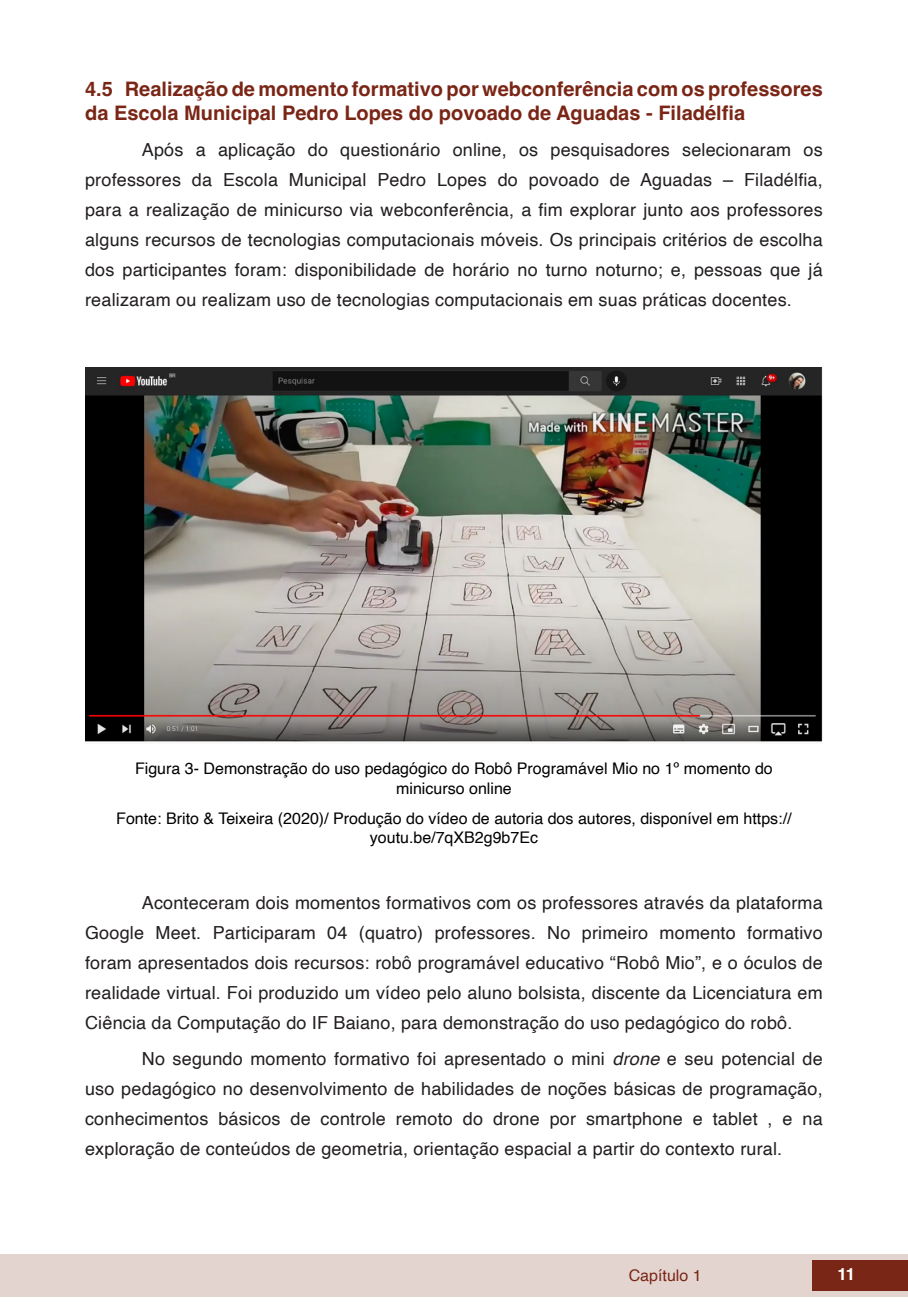
<style>
.page{position:relative;width:908px;height:1304px;background:#fff}
.page>*{position:absolute;margin:0;border:0;box-sizing:border-box;transform-origin:0 0}
.t1{font:700 20px/24px "Helvetica";color:#7a2616}
.txt{font:18px/30px "Helvetica";letter-spacing:.01em;color:#231f20;text-align:justify}
.t2{font:700 16.8px "Helvetica";color:#fff}
.imagens_graf_tab{font:16px/19.2px "Helvetica";color:#000;text-align:center}
.t3{font:16px "Helvetica";color:#7a2616}
.s1{font-style:italic}
</style>
<div class="page">
<div style="left:0;top:1254px;width:906px;height:43px;background:#e4d4d0"></div>
<div style="left:812px;top:1261px;width:95px;height:30px;background:#7a2616"></div>
<img style="left:86px;top:367px;width:735px;height:375px">
<p class="t1" style="left:85px;top:79px;width:739px">4.5 Realização de momento formativo por webconferência com os professores da Escola Municipal Pedro Lopes do povoado de Aguadas - Filadélfia</p>
<p class="txt" style="left:85px;top:135px;width:738px;text-indent:57px">Após a aplicação do questionário online, os pesquisadores selecionaram os professores da Escola Municipal Pedro Lopes do povoado de Aguadas – Filadélfia, para a realização de minicurso via webconferência, a fim explorar junto aos professores alguns recursos de tecnologias computacionais móveis. Os principais critérios de escolha dos participantes foram: disponibilidade de horário no turno noturno; e, pessoas que já realizaram ou realizam uso de tecnologias computacionais em suas práticas docentes.</p>
<p class="imagens_graf_tab" style="left:135px;top:760px;width:639px">Figura 3- Demonstração do uso pedagógico do Robô Programável Mio no 1º momento do minicurso online</p>
<p class="imagens_graf_tab" style="left:116px;top:809px;width:676px">Fonte: Brito &amp; Teixeira (2020)/ Produção do vídeo de autoria dos autores, disponível em https:// youtu.be/7qXB2g9b7Ec</p>
<p class="txt" style="left:85px;top:888px;width:738px;text-indent:57px">Aconteceram dois momentos formativos com os professores através da plataforma Google Meet. Participaram 04 (quatro) professores. No primeiro momento formativo foram apresentados dois recursos: robô programável educativo “Robô Mio”, e o óculos de realidade virtual. Foi produzido um vídeo pelo aluno bolsista, discente da Licenciatura em Ciência da Computação do IF Baiano, para demonstração do uso pedagógico do robô.</p>
<p class="txt" style="left:85px;top:1044px;width:738px;text-indent:57px">No segundo momento formativo foi apresentado o mini <span class="s1">drone</span> e seu potencial de uso pedagógico no desenvolvimento de habilidades de noções básicas de programação, conhecimentos básicos de controle remoto do drone por smartphone e tablet , e na exploração de conteúdos de geometria, orientação espacial a partir do contexto rural.</p>
<p class="t3" style="left:628px;top:1263px;width:74px">Capítulo 1</p>
<p class="t2" style="left:837px;top:1264px;width:19px">11</p>
</div>
